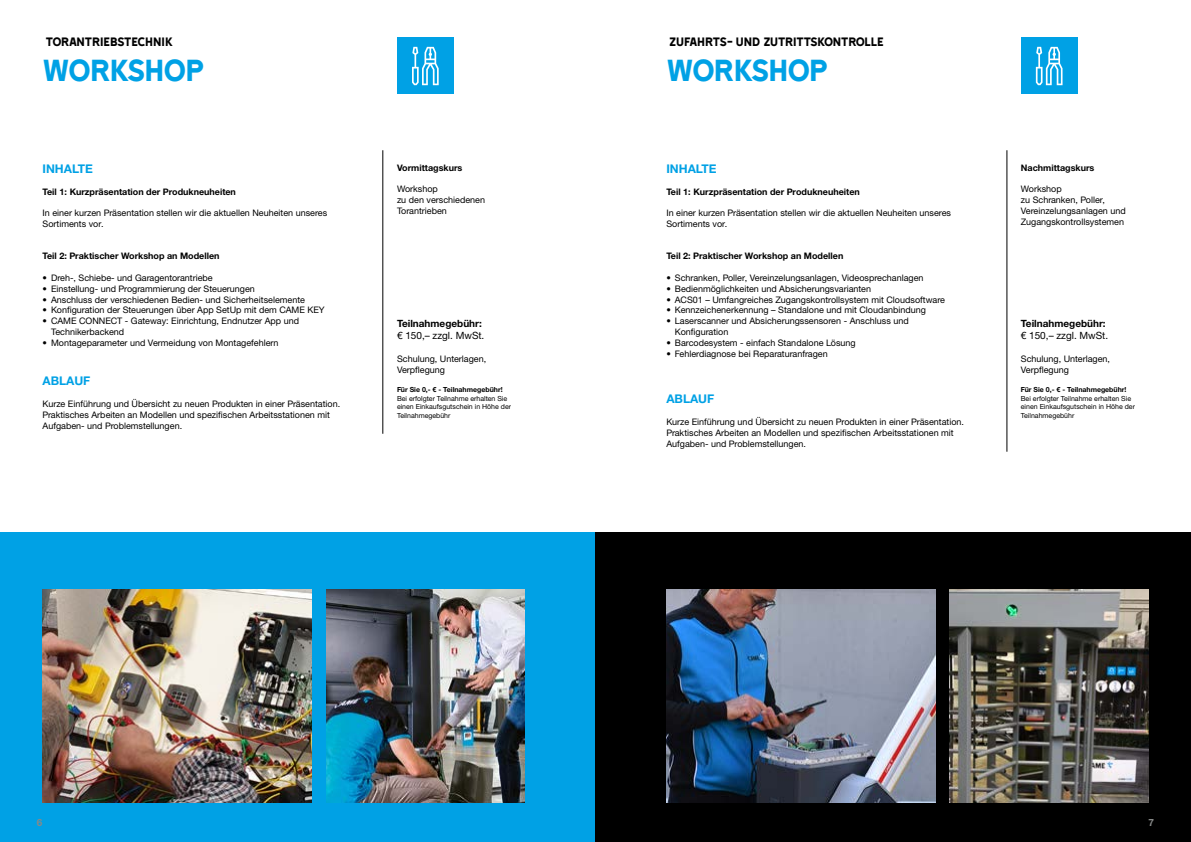
<style>
.page{position:relative;width:1191px;height:842px;background:#fff}
.page>*{position:absolute;margin:0;border:0;box-sizing:border-box;transform-origin:0 0}
.t1{font:35px "Came Type";letter-spacing:-.03em;color:#00a1e5}
.t2{font:14px "Came Type";letter-spacing:-.03em;color:#000}
.t3{font:700 12px "Helvetica Neue LTW1 G";color:#00a1e5}
.t4{font:700 10px "Helvetica Neue LTW1 G";color:#000}
.t5{font:10px "Helvetica Neue LTW1 G";color:#000}
.t6{font:700 10px "Helvetica Neue LTW1 G";color:#878988}
.t7{font:9px/10.8px "Helvetica Neue LTW1 G";color:#000}
.t8{font:700 9px "Helvetica Neue LTW1 G";color:#000}
.t9{font:7px/8.4px "Helvetica Neue LTW1 G";color:#000}
.t10{font:700 7px "Helvetica Neue LTW1 G";color:#000}
</style>
<div class="page">
<div style="left:0;top:533px;width:595px;height:309px;background:#00a1e5"></div>
<div style="left:595px;top:533px;width:596px;height:309px;background:#000"></div>
<img style="left:43px;top:590px;width:269px;height:212px">
<div style="left:1020px;top:37px;width:57px;height:57px;background:#00a1e5"></div>
<svg style="left:1035px;top:47px;width:27px;height:38px"></svg>
<div style="left:397px;top:37px;width:57px;height:57px;background:#00a1e5"></div>
<svg style="left:412px;top:47px;width:27px;height:38px"></svg>
<hr style="left:382px;top:150px;width:1px;height:284px;background:#000">
<hr style="left:1006px;top:150px;width:1px;height:302px;background:#000">
<img style="left:666px;top:590px;width:269px;height:212px">
<img style="left:326px;top:590px;width:198px;height:212px">
<img style="left:950px;top:590px;width:198px;height:212px">
<h2 class="t2" style="left:45px;top:35px;width:129px">TORANTRIEBSTECHNIK</h2>
<h1 class="t1" style="left:43px;top:52px;width:163px">WORKSHOP</h1>
<h3 class="t3" style="left:43px;top:161px;width:52px">INHALTE</h3>
<p class="t8" style="left:43px;top:186px;width:195px">Teil 1: Kurzpräsentation der Produkneuheiten</p>
<p class="t7" style="left:43px;top:208px;width:286px">In einer kurzen Präsentation stellen wir die aktuellen Neuheiten unseres<br>Sortiments vor.</p>
<p class="t8" style="left:43px;top:251px;width:179px">Teil 2: Praktischer Workshop an Modellen</p>
<p class="t7" style="left:43px;top:272px;width:172px">• Dreh-, Schiebe- und Garagentorantriebe</p>
<p class="t7" style="left:43px;top:283px;width:214px">• Einstellung- und Programmierung der Steuerungen</p>
<p class="t7" style="left:43px;top:294px;width:264px">• Anschluss der verschiedenen Bedien- und Sicherheitselemente</p>
<p class="t7" style="left:43px;top:305px;width:284px">• Konfiguration der Steuerungen über App SetUp mit dem CAME KEY</p>
<p class="t7" style="left:51px;top:316px;width:250px;text-indent:-9px">• CAME CONNECT - Gateway: Einrichtung, Endnutzer App und<br>Technikerbackend</p>
<p class="t7" style="left:43px;top:337px;width:238px">• Montageparameter und Vermeidung von Montagefehlern</p>
<h3 class="t3" style="left:43px;top:374px;width:49px">ABLAUF</h3>
<p class="t7" style="left:43px;top:398px;width:299px">Kurze Einführung und Übersicht zu neuen Produkten in einer Präsentation.<br>Praktisches Arbeiten an Modellen und spezifischen Arbeitsstationen mit<br>Aufgaben- und Problemstellungen.</p>
<p class="t8" style="left:397px;top:162px;width:67px">Vormittagskurs</p>
<p class="t7" style="left:397px;top:184px;width:90px">Workshop<br>zu den verschiedenen<br>Torantrieben</p>
<p class="t4" style="left:397px;top:318px;width:86px">Teilnahmegebühr:</p>
<p class="t5" style="left:397px;top:330px;width:89px">€ 150,– zzgl. MwSt.</p>
<p class="t7" style="left:397px;top:354px;width:91px">Schulung, Unterlagen,<br>Verpflegung</p>
<p class="t10" style="left:397px;top:385px;width:107px">Für Sie 0,- € - Teilnahmegebühr!</p>
<p class="t9" style="left:397px;top:394px;width:116px">Bei erfolgter Teilnahme erhalten Sie einen Einkaufsgutschein in Höhe der<br>Teilnahmegebühr</p>
<h2 class="t2" style="left:669px;top:35px;width:216px">ZUFAHRTS- UND ZUTRITTSKONTROLLE</h2>
<h1 class="t1" style="left:666px;top:52px;width:163px">WORKSHOP</h1>
<h3 class="t3" style="left:666px;top:161px;width:52px">INHALTE</h3>
<p class="t8" style="left:666px;top:186px;width:195px">Teil 1: Kurzpräsentation der Produkneuheiten</p>
<p class="t7" style="left:666px;top:208px;width:286px">In einer kurzen Präsentation stellen wir die aktuellen Neuheiten unseres<br>Sortiments vor.</p>
<p class="t8" style="left:666px;top:251px;width:179px">Teil 2: Praktischer Workshop an Modellen</p>
<p class="t7" style="left:666px;top:272px;width:259px">• Schranken, Poller, Vereinzelungsanlagen, Videosprechanlagen</p>
<p class="t7" style="left:666px;top:283px;width:206px">• Bedienmöglichkeiten und Absicherungsvarianten</p>
<p class="t7" style="left:666px;top:294px;width:280px">• ACS01 – Umfangreiches Zugangskontrollsystem mit Cloudsoftware</p>
<p class="t7" style="left:666px;top:305px;width:261px">• Kennzeichenerkennung – Standalone und mit Cloudanbindung</p>
<p class="t7" style="left:675px;top:316px;width:235px;text-indent:-9px">• Laserscanner und Absicherungssensoren - Anschluss und<br>Konfiguration</p>
<p class="t7" style="left:666px;top:337px;width:191px">• Barcodesystem - einfach Standalone Lösung</p>
<p class="t7" style="left:666px;top:348px;width:163px">• Fehlerdiagnose bei Reparaturanfragen</p>
<h3 class="t3" style="left:666px;top:392px;width:49px">ABLAUF</h3>
<p class="t7" style="left:666px;top:416px;width:299px">Kurze Einführung und Übersicht zu neuen Produkten in einer Präsentation.<br>Praktisches Arbeiten an Modellen und spezifischen Arbeitsstationen mit<br>Aufgaben- und Problemstellungen.</p>
<p class="t8" style="left:1020px;top:162px;width:75px">Nachmittagskurs</p>
<p class="t7" style="left:1020px;top:184px;width:106px">Workshop<br>zu Schranken, Poller,<br>Vereinzelungsanlagen und<br>Zugangskontrollsystemen</p>
<p class="t4" style="left:1020px;top:318px;width:86px">Teilnahmegebühr:</p>
<p class="t5" style="left:1020px;top:330px;width:89px">€ 150,– zzgl. MwSt.</p>
<p class="t7" style="left:1020px;top:354px;width:91px">Schulung, Unterlagen,<br>Verpflegung</p>
<p class="t10" style="left:1020px;top:385px;width:107px">Für Sie 0,- € - Teilnahmegebühr!</p>
<p class="t9" style="left:1020px;top:394px;width:116px">Bei erfolgter Teilnahme erhalten Sie einen Einkaufsgutschein in Höhe der<br>Teilnahmegebühr</p>
<p class="t6" style="left:37px;top:816px;width:7px">6</p>
<p class="t6" style="left:1148px;top:816px;width:7px">7</p>
</div>
